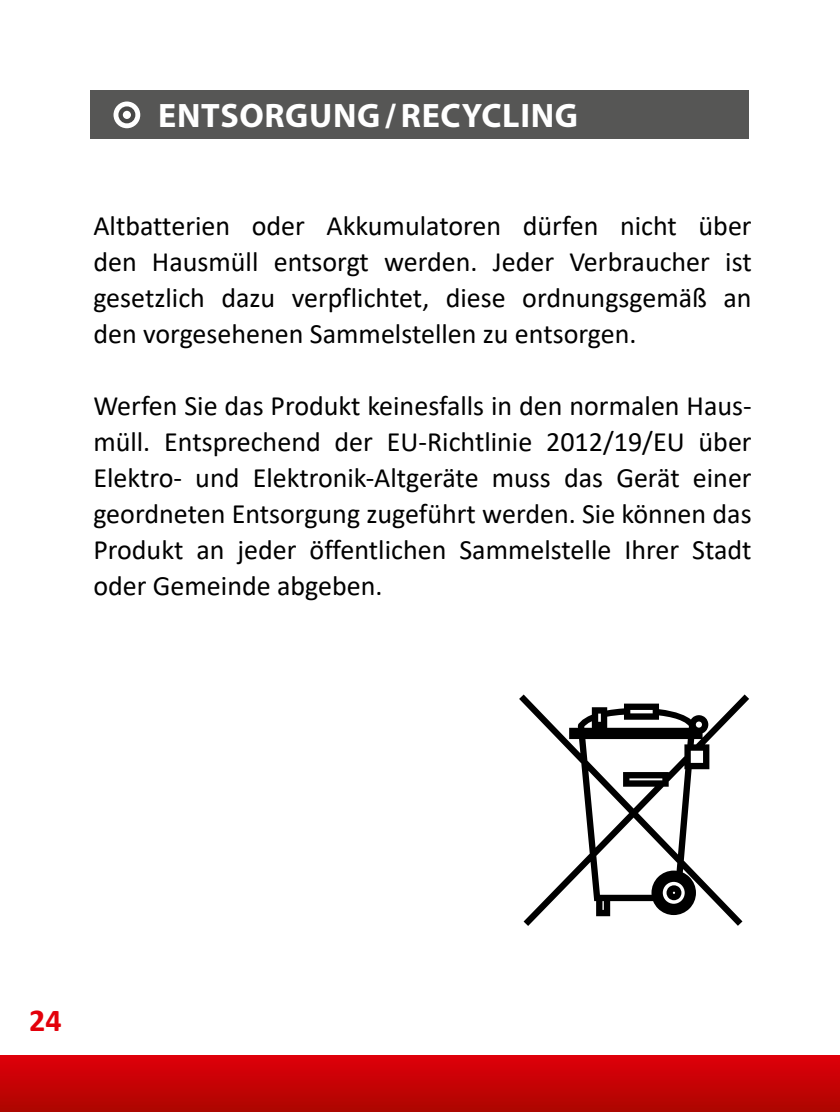
<style>
.page{position:relative;width:840px;height:1112px;background:#fff}
.page>*{position:absolute;margin:0;border:0;box-sizing:border-box;transform-origin:0 0}
.t1{font:700 34px "Myriad Pro";letter-spacing:.02em;color:#fff}
.t2{font:700 32px "Calibri";color:#e3000b}
.t3{font:28px/36px "Calibri";color:#000;text-align:justify}
</style>
<div class="page">
<div style="left:91px;top:91px;width:657px;height:48px;background:#565655"></div>
<svg style="left:113px;top:101px;width:27px;height:27px"></svg>
<div style="left:118px;top:106px;width:17px;height:17px;border:4px solid #484847;border-radius:50%"></div>
<hr style="left:839px;top:708px;width:1px;height:365px;background:#484847">
<svg style="left:519px;top:694px;width:229px;height:232px"></svg>
<div style="left:0;top:1054px;width:839px;height:57px;background:linear-gradient(to bottom,#e1000b,#ad0600)"></div>
<p class="t1" style="left:158px;top:93px;width:421px">ENTSORGUNG/RECYCLING</p>
<p class="t3" style="left:93px;top:207px;width:659px">Altbatterien oder Akkumulatoren dürfen nicht über den Hausmüll entsorgt werden. Jeder Verbraucher ist gesetzlich dazu verpflichtet, diese ordnungsgemäß an den vorgesehenen Sammelstellen zu entsorgen.</p>
<p class="t3" style="left:93px;top:387px;width:659px">Werfen Sie das Produkt keinesfalls in den normalen Haus&shy;müll. Entsprechend der EU-Richtlinie 2012/19/EU über Elektro- und Elektronik-Altgeräte muss das Gerät einer geordneten Entsorgung zugeführt werden. Sie können das Produkt an jeder öffentlichen Sammelstelle Ihrer Stadt oder Gemeinde abgeben.</p>
<p class="t2" style="left:29px;top:997px;width:34px">24</p>
</div>
